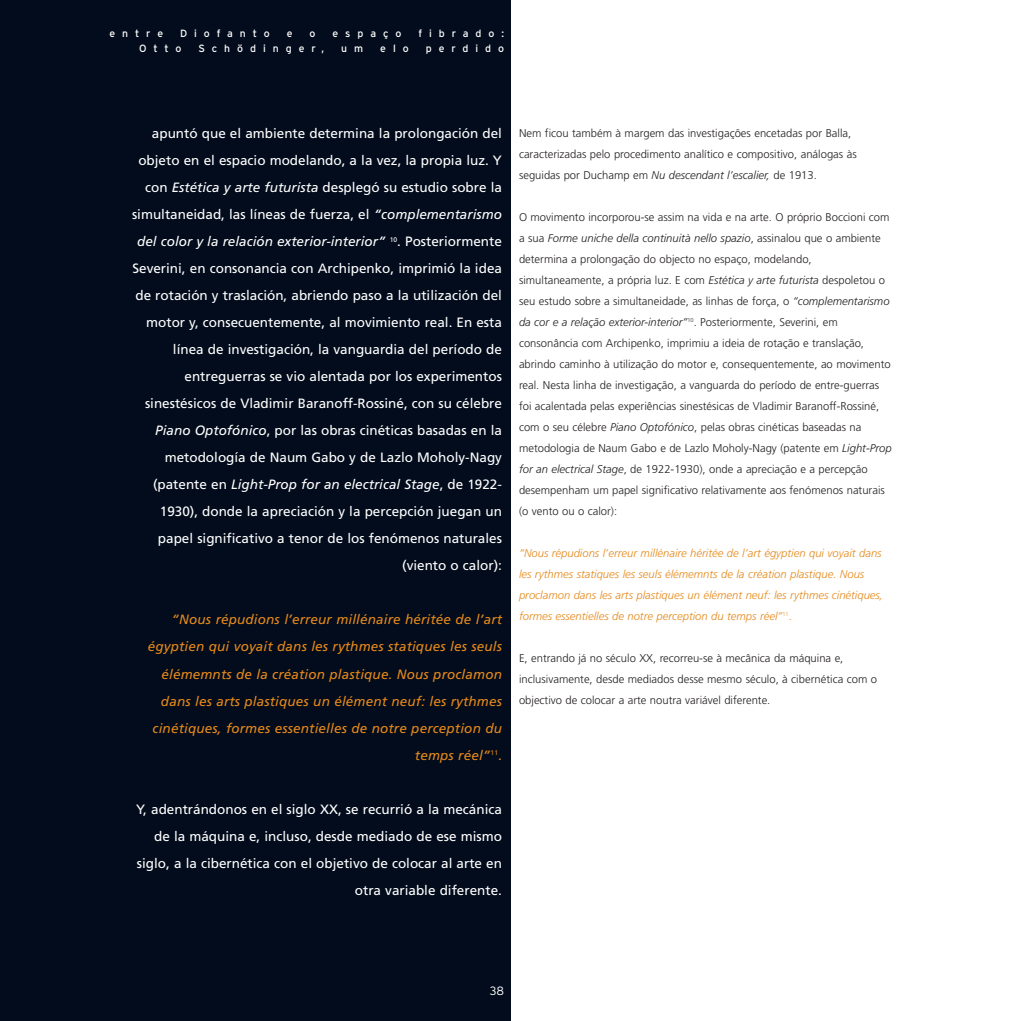
<style>
.page{position:relative;width:1021px;height:1021px;background:#fff}
.page>*{position:absolute;margin:0;border:0;box-sizing:border-box;transform-origin:0 0}
.t1{font:13.5px/27px "Frutiger";color:#fff;text-align:right}
.t2{font:italic 13.5px/27px "Frutiger";letter-spacing:.01em;color:#e5891a;text-align:right}
.t3{font:300 12px "Interstate";color:#fff}
.t4{font:300 11.25px/21px "Frutiger";color:#231f20}
.t5{font:italic 300 11.25px/21px "Frutiger";color:#e5891a}
.t6{font:10.5px "Interstate";letter-spacing:.66em;color:#fff}
.s1{font-style:italic}
.s2{font-style:normal}
</style>
<div class="page">
<div style="left:0;top:0;width:510px;height:1020px;background:#030c1c"></div>
<p class="t6" style="left:109px;top:30px;width:55px">entre</p>
<p class="t6" style="left:180px;top:30px;width:91px">Diofanto</p>
<p class="t6" style="left:287px;top:30px;width:7px">e</p>
<p class="t6" style="left:309px;top:30px;width:7px">o</p>
<p class="t6" style="left:332px;top:30px;width:70px">espaço</p>
<p class="t6" style="left:418px;top:30px;width:87px">fibrado:</p>
<p class="t6" style="left:139px;top:45px;width:44px">Otto</p>
<p class="t6" style="left:198px;top:45px;width:127px">Schödinger,</p>
<p class="t6" style="left:341px;top:45px;width:23px">u m</p>
<p class="t6" style="left:380px;top:45px;width:30px">elo</p>
<p class="t6" style="left:426px;top:45px;width:80px">perdido</p>
<p class="t1" style="left:132px;top:121px;width:371px">apuntó que el ambiente determina la prolongación del objeto en el espacio modelando, a la vez, la propia luz. Y con <span class="s1">Estética y arte futurista</span> desplegó su estudio sobre la simultaneidad, las líneas de fuerza, el <span class="s1">“complementarismo del color y la relación exterior-interior”</span> <sup>10</sup>. Posteriormente Severini, en consonancia con Archipenko, imprimió la idea de rotación y traslación, abriendo paso a la utilización del motor y, consecuentemente, al movimiento real. En esta línea de investigación, la vanguardia del período de entreguerras se vio alentada por los experimentos sinestésicos de Vladimir Baranoff-Rossiné, con su célebre <span class="s1">Piano Optofónico</span>, por las obras cinéticas basadas en la metodología de Naum Gabo y de Lazlo Moholy-Nagy (patente en <span class="s1">Light-Prop for an electrical Stage</span>, de 1922- 1930), donde la apreciación y la percepción juegan un papel significativo a tenor de los fenómenos naturales (viento o calor):</p>
<p class="t2" style="left:148px;top:607px;width:356px">“Nous répudions l’erreur millénaire héritée de l’art égyptien qui voyait dans les rythmes statiques les seuls élémemnts de la création plastique. Nous proclamon dans les arts plastiques un élément neuf: les rythmes cinétiques, formes essentielles de notre perception du temps réel”<sup>11</sup><span class="s2">.</span></p>
<p class="t4" style="left:519px;top:123px;width:339px">Nem ficou também à margem das investigações encetadas por Balla, caracterizadas pelo procedimento analítico e compositivo, análogas às seguidas por Duchamp em <span class="s1">Nu descendant l’escalier,</span> de 1913.</p>
<p class="t4" style="left:519px;top:207px;width:374px">O movimento incorporou-se assim na vida e na arte. O próprio Boccioni com a sua <span class="s1">Forme uniche della continuità nello spazio</span>, assinalou que o ambiente determina a prolongação do objecto no espaço, modelando, simultaneamente, a própria luz. E com <span class="s1">Estética y arte futurista</span> despoletou o seu estudo sobre a simultaneidade, as linhas de força, o <span class="s1">“complementarismo da cor e a relação exterior-interior”</span><sup>10</sup>. Posteriormente, Severini, em consonância com Archipenko, imprimiu a ideia de rotação e translação, abrindo caminho à utilização do motor e, consequentemente, ao movimento real. Nesta linha de investigação, a vanguarda do período de entre-guerras foi acalentada pelas experiências sinestésicas de Vladimir Baranoff-Rossiné, com o seu célebre <span class="s1">Piano Optofónico</span>, pelas obras cinéticas baseadas na metodologia de Naum Gabo e de Lazlo Moholy-Nagy (patente em <span class="s1">Light-Prop for an electrical Stage</span>, de 1922-1930), onde a apreciação e a percepção desempenham um papel significativo relativamente aos fenómenos naturais (o vento ou o calor):</p>
<p class="t5" style="left:519px;top:543px;width:365px">“Nous répudions l’erreur millénaire héritée de l’art égyptien qui voyait dans les rythmes statiques les seuls élémemnts de la création plastique. Nous proclamon dans les arts plastiques un élément neuf: les rythmes cinétiques, formes essentielles de notre perception du temps réel”<sup>11</sup><span class="s2">.</span></p>
<p class="t4" style="left:519px;top:648px;width:359px">E, entrando já no século XX, recorreu-se à mecânica da máquina e, inclusivamente, desde mediados desse mesmo século, à cibernética com o objectivo de colocar a arte noutra variável diferente.</p>
<p class="t1" style="left:136px;top:796px;width:367px">Y, adentrándonos en el siglo XX, se recurrió a la mecánica de la máquina e, incluso, desde mediado de ese mismo siglo, a la cibernética con el objetivo de colocar al arte en otra variable diferente.</p>
<p class="t3" style="left:489px;top:986px;width:16px">38</p>
</div>
